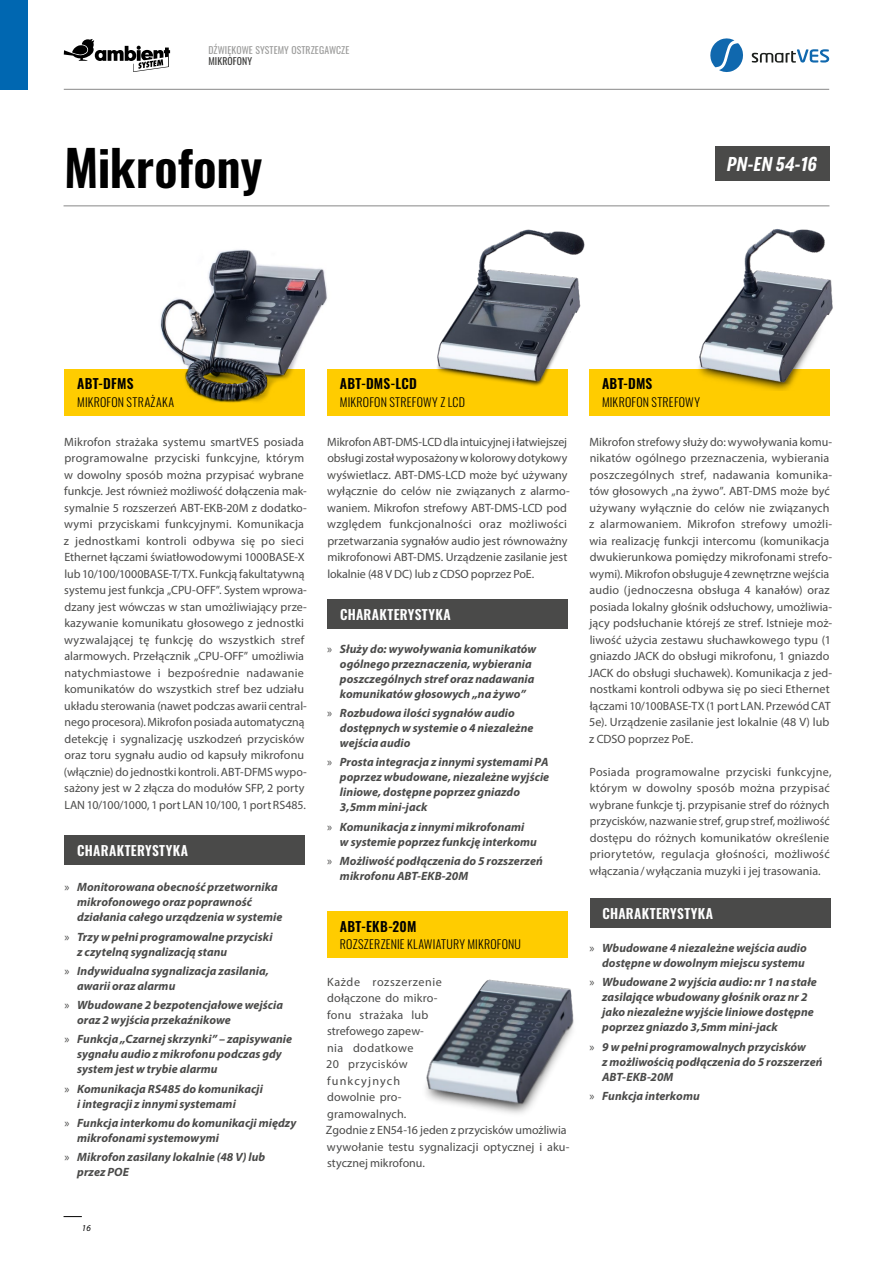
<style>
.page{position:relative;width:893px;height:1263px;background:#fff}
.page>*{position:absolute;margin:0;border:0;box-sizing:border-box;transform-origin:0 0}
.t1{font:600 49.5px "Oswald";color:#000}
.t2{font:italic 700 condensed 18px "Belarius Sans";letter-spacing:.025em;color:#fff}
.t3{font:600 13.5px "Oswald";letter-spacing:.025em;color:#fff}
.t4{font:600 13.5px "Oswald";letter-spacing:.02em;color:#000}
.t5{font:12px/16.5px "Myriad Pro";letter-spacing:.005em;color:#4a4a49}
.t6{font:italic 700 12px/15px "Myriad Pro";letter-spacing:.005em;color:#4a4a49}
.t7{font:300 12px "Oswald";letter-spacing:.02em;color:#000}
.t8{font:9.75px "Oswald";letter-spacing:.01em;color:#9d9d9c}
.t9{font:9.75px "Oswald";letter-spacing:.01em;color:#3c3c3b}
.t10{font:italic 9px "Myriad Pro";color:#000}
.s1{font-weight:400;font-style:normal}
</style>
<div class="page">
<svg style="left:64px;top:1216px;width:18px;height:1px"></svg>
<svg style="left:64px;top:39px;width:106px;height:33px"></svg>
<hr style="left:64px;top:89px;width:765px;height:1px;background:#878787">
<svg style="left:752px;top:49px;width:77px;height:14px"></svg>
<svg style="left:710px;top:38px;width:33px;height:34px"></svg>
<hr style="left:64px;top:205px;width:765px;height:1px;background:#878787">
<div style="left:715px;top:147px;width:114px;height:34px;background:#4a4a49"></div>
<div style="left:64px;top:369px;width:241px;height:47px;background:#fc0"></div>
<div style="left:327px;top:369px;width:240px;height:47px;background:#fc0"></div>
<div style="left:327px;top:911px;width:240px;height:47px;background:#fc0"></div>
<div style="left:589px;top:369px;width:240px;height:47px;background:#fc0"></div>
<div style="left:65px;top:835px;width:240px;height:30px;background:#4a4a49"></div>
<div style="left:327px;top:599px;width:241px;height:30px;background:#4a4a49"></div>
<div style="left:590px;top:898px;width:240px;height:30px;background:#4a4a49"></div>
<img style="left:425px;top:979px;width:149px;height:135px">
<img style="left:437px;top:229px;width:148px;height:166px">
<img style="left:699px;top:229px;width:134px;height:161px">
<img style="left:160px;top:249px;width:167px;height:154px">
<img style="left:186px;top:357px;width:103px;height:44px">
<svg style="left:203px;top:371px;width:45px;height:14px"></svg>
<div style="left:0;top:0;width:28px;height:89px;background:#0067b1"></div>
<p class="t8" style="left:208px;top:41px;width:143px">DŹWIĘKOWE SYSTEMY OSTRZEGAWCZE</p>
<p class="t9" style="left:208px;top:53px;width:45px">MIKROFONY</p>
<h1 class="t1" style="left:64px;top:142px;width:200px">Mikrofony</h1>
<p class="t4" style="left:77px;top:377px;width:58px">ABT-DFMS</p>
<p class="t7" style="left:77px;top:391px;width:98px">MIKROFON STRAŻAKA</p>
<p class="t4" style="left:340px;top:377px;width:79px">ABT-DMS-LCD</p>
<p class="t7" style="left:340px;top:391px;width:127px">MIKROFON STREFOWY Z LCD</p>
<h2 class="t2" style="left:727px;top:152px;width:91px">PN-EN 54-16</h2>
<p class="t4" style="left:602px;top:377px;width:52px">ABT-DMS</p>
<p class="t7" style="left:602px;top:391px;width:99px">MIKROFON STREFOWY</p>
<p class="t5" style="left:64px;top:433px;width:245px">Mikrofon strażaka systemu smartVES posiada programowalne przyciski funkcyjne, którym w dowolny sposób można przypisać wybrane funkcje. Jest również możliwość dołączenia mak&shy;symalnie 5 rozszerzeń ABT-EKB-20M z dodatko&shy;wymi przyciskami funkcyjnymi. Komunikacja z jednostkami kontroli odbywa się po sieci Ethernet łączami światłowodowymi 1000BASE-X lub 10/100/1000BASE-T/TX. Funkcją fakultatywną systemu jest funkcja „CPU-OFF”. System wprowa&shy;dzany jest wówczas w stan umożliwiający prze&shy;kazywanie komunikatu głosowego z jednostki wyzwalającej tę funkcję do wszystkich stref alarmowych. Przełącznik „CPU-OFF” umożliwia natychmiastowe i bezpośrednie nadawanie komunikatów do wszystkich stref bez udziału układu sterowania (nawet podczas awarii central&shy;nego procesora). Mikrofon posiada automatyczną detekcję i sygnalizację uszkodzeń przycisków oraz toru sygnału audio od kapsuły mikrofonu (włącznie) do jednostki kontroli. ABT-DFMS wypo&shy;sażony jest w 2 złącza do modułów SFP, 2 porty LAN 10/100/1000, 1 port LAN 10/100, 1 port RS485.</p>
<p class="t5" style="left:589px;top:433px;width:245px">Mikrofon strefowy służy do: wywoływania komu&shy;nikatów ogólnego przeznaczenia, wybierania poszczególnych stref, nadawania komunika&shy;tów głosowych „na żywo”. ABT-DMS może być używany wyłącznie do celów nie związanych z alarmowaniem. Mikrofon strefowy umożli&shy;wia realizację funkcji intercomu (komunikacja dwukierunkowa pomiędzy mikrofonami strefo&shy;wymi). Mikrofon obsługuje 4 zewnętrzne wejścia audio (jednoczesna obsługa 4 kanałów) oraz posiada lokalny głośnik odsłuchowy, umożliwia&shy;jący podsłuchanie którejś ze stref. Istnieje moż&shy;liwość użycia zestawu słuchawkowego typu (1 gniazdo JACK do obsługi mikrofonu, 1 gniazdo JACK do obsługi słuchawek). Komunikacja z jed&shy;nostkami kontroli odbywa się po sieci Ethernet łączami 10/100BASE-TX (1 port LAN. Przewód CAT 5e). Urządzenie zasilanie jest lokalnie (48 V) lub z CDSO poprzez PoE.</p>
<p class="t5" style="left:327px;top:433px;width:244px">Mikrofon ABT-DMS-LCD dla intuicyjnej i łatwiejszej obsługi został wyposażony w kolorowy dotykowy wyświetlacz. ABT-DMS-LCD może być używany wyłącznie do celów nie związanych z alarmo&shy;waniem. Mikrofon strefowy ABT-DMS-LCD pod względem funkcjonalności oraz możliwości przetwarzania sygnałów audio jest równoważny mikrofonowi ABT-DMS. Urządzenie zasilanie jest lokalnie (48 V DC) lub z CDSO poprzez PoE.</p>
<p class="t3" style="left:340px;top:607px;width:112px">CHARAKTERYSTYKA</p>
<p class="t6" style="left:340px;top:641px;width:198px;text-indent:-13px"><span class="s1">»</span> Służy do: wywoływania komunikatów ogólnego przeznaczenia, wybierania poszczególnych stref oraz nadawania komunikatów głosowych „na żywo”</p>
<p class="t6" style="left:340px;top:705px;width:195px;text-indent:-13px"><span class="s1">»</span> Rozbudowa ilości sygnałów audio dostępnych w systemie o 4 niezależne wejścia audio</p>
<p class="t6" style="left:340px;top:754px;width:211px;text-indent:-13px"><span class="s1">»</span> Prosta integracja z innymi systemami PA poprzez wbudowane, niezależne wyjście liniowe, dostępne poprzez gniazdo 3,5mm mini-jack</p>
<p class="t6" style="left:340px;top:819px;width:199px;text-indent:-13px"><span class="s1">»</span> Komunikacja z innymi mikrofonami<br>w systemie poprzez funkcję interkomu</p>
<p class="t6" style="left:340px;top:853px;width:204px;text-indent:-13px"><span class="s1">»</span> Możliwość podłączenia do 5 rozszerzeń mikrofonu ABT‑EKB‑20M</p>
<p class="t5" style="left:589px;top:763px;width:244px">Posiada programowalne przyciski funkcyjne, którym w dowolny sposób można przypisać wybrane funkcje tj. przypisanie stref do różnych przycisków, nazwanie stref, grup stref, możliwość dostępu do różnych komunikatów określenie priorytetów, regulacja głośności, możliwość włączania/wyłączania muzyki i jej trasowania.</p>
<p class="t3" style="left:77px;top:844px;width:112px">CHARAKTERYSTYKA</p>
<p class="t6" style="left:77px;top:879px;width:207px;text-indent:-13px"><span class="s1">»</span> Monitorowana obecność przetwornika mikrofonowego oraz poprawność działania całego urządzenia w systemie</p>
<p class="t6" style="left:77px;top:929px;width:197px;text-indent:-13px"><span class="s1">»</span> Trzy w pełni programowalne przyciski z czytelną sygnalizacją stanu</p>
<p class="t6" style="left:77px;top:963px;width:193px;text-indent:-13px"><span class="s1">»</span> Indywidualna sygnalizacja zasilania, awarii oraz alarmu</p>
<p class="t6" style="left:77px;top:997px;width:207px;text-indent:-13px"><span class="s1">»</span> Wbudowane 2 bezpotencjałowe wejścia oraz 2 wyjścia przekaźnikowe</p>
<p class="t6" style="left:77px;top:1031px;width:216px;text-indent:-13px"><span class="s1">»</span> Funkcja „Czarnej skrzynki” – zapisywanie sygnału audio z mikrofonu podczas gdy system jest w trybie alarmu</p>
<p class="t6" style="left:77px;top:1081px;width:187px;text-indent:-13px"><span class="s1">»</span> Komunikacja RS485 do komunikacji i integracji z innymi systemami</p>
<p class="t6" style="left:77px;top:1115px;width:221px;text-indent:-13px"><span class="s1">»</span> Funkcja interkomu do komunikacji między mikrofonami systemowymi</p>
<p class="t6" style="left:77px;top:1149px;width:190px;text-indent:-13px"><span class="s1">»</span> Mikrofon zasilany lokalnie (48 V) lub przez POE</p>
<p class="t10" style="left:82px;top:1223px;width:10px">16</p>
<p class="t4" style="left:340px;top:919px;width:78px">ABT-EKB-20M</p>
<p class="t7" style="left:340px;top:933px;width:183px">ROZSZERZENIE KLAWIATURY MIKROFONU</p>
<p class="t5" style="left:326px;top:973px;width:245px">Każde rozszerzenie<br>dołączone do mikro-<br>fonu strażaka lub<br>strefowego zapew-<br>nia dodatkowe<br>20 przycisków<br>funkcyjnych<br>dowolnie pro-<br>gramowalnych.<br>Zgodnie z EN54-16 jeden z przycisków umożliwia wywołanie testu sygnalizacji optycznej i aku&shy;stycznej mikrofonu.</p>
<p class="t3" style="left:602px;top:906px;width:112px">CHARAKTERYSTYKA</p>
<p class="t6" style="left:589px;top:940px;width:219px;text-align:right"><span class="s1">»</span> Wbudowane 4 niezależne wejścia audio dostępne w dowolnym miejscu systemu</p>
<p class="t6" style="left:602px;top:974px;width:216px;text-indent:-13px"><span class="s1">»</span> Wbudowane 2 wyjścia audio: nr 1 na stałe zasilające wbudowany głośnik oraz nr 2 jako niezależne wyjście liniowe dostępne poprzez gniazdo 3,5mm mini-jack</p>
<p class="t6" style="left:602px;top:1039px;width:222px;text-indent:-13px"><span class="s1">»</span> 9 w pełni programowalnych przycisków<br>z możliwością podłączenia do 5 rozszerzeń<br>ABT‑EKB‑20M</p>
<p class="t6" style="left:589px;top:1088px;width:112px"><span class="s1">»</span> Funkcja interkomu</p>
</div>
